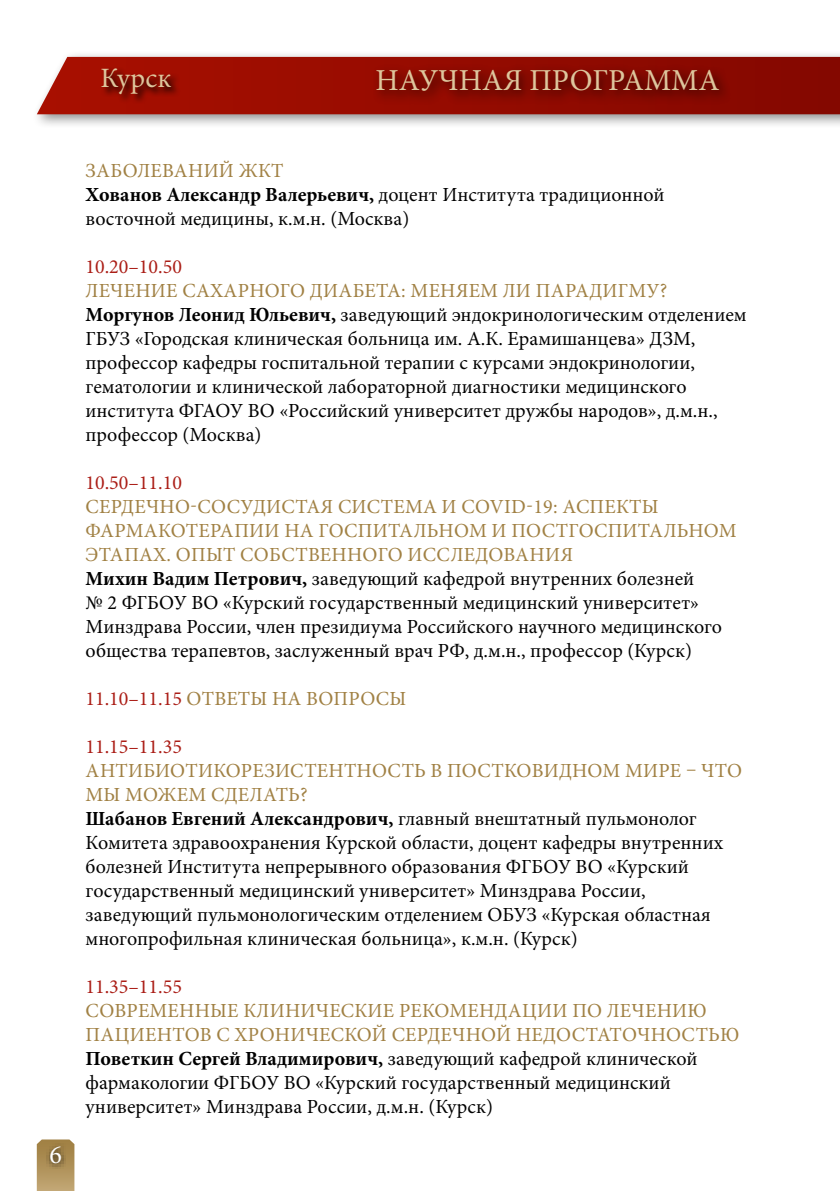
<style>
.page{position:relative;width:840px;height:1191px;background:#fff}
.page>*{position:absolute;margin:0;border:0;box-sizing:border-box;transform-origin:0 0}
.t1{font:30.4px "Minion Pro";color:#ddc69d}
.t2{font:28px "Minion Pro";letter-spacing:.005em;color:#ddc69d}
.t3{font:26px "Minion Pro";color:#fff}
.t4{font:20px/24px "Minion Pro";color:#000}
.t5{font:20px "Minion Pro";color:#ab1e17}
.t6{font:20px "Minion Pro";letter-spacing:.01em;color:#a18144}
.s1{color:#a18144}
.s2{font-weight:700}
.s3{color:#ab1e17}
</style>
<div class="page">
<div style="left:31px;top:50px;width:808px;height:80px;background:#000;opacity:.45"></div>
<svg style="left:37px;top:57px;width:802px;height:57px;background:#991207"></svg>
<div style="left:371px;top:64px;width:360px;height:41px;background:#000;opacity:.78"></div>
<svg style="left:100px;top:67px;width:81px;height:36px;background:#8d0c00"></svg>
<svg style="left:37px;top:1139px;width:37px;height:52px"></svg>
<div style="left:44px;top:1141px;width:22px;height:28px;background:#000;opacity:.75"></div>
<h2 class="t2" style="left:100px;top:59px;width:72px">Курск</h2>
<h1 class="t1" style="left:375px;top:60px;width:345px">НАУЧНАЯ ПРОГРАММА</h1>
<h3 class="t3" style="left:49px;top:1137px;width:14px">6</h3>
<p class="t4" style="left:85px;top:158px;width:580px"><span class="s1">ЗАБОЛЕВАНИЙ ЖКТ<br></span><span class="s2">Хованов Александр Валерьевич,</span> доцент Института традиционной восточной медицины, к.м.н. (Москва)</p>
<p class="t5" style="left:85px;top:253px;width:98px">10.20–10.50</p>
<p class="t4" style="left:85px;top:278px;width:662px"><span class="s1">ЛЕЧЕНИЕ САХАРНОГО ДИАБЕТА: МЕНЯЕМ ЛИ ПАРАДИГМУ?<br></span><span class="s2">Моргунов Леонид Юльевич,</span> заведующий эндокринологическим отделением ГБУЗ «Городская клиническая больница им. А.К. Ерамишанцева» ДЗМ, профессор кафедры госпитальной терапии с курсами эндокринологии, гематологии и клинической лабораторной диагностики медицинского института ФГАОУ ВО «Российский университет дружбы народов», д.м.н., профессор (Москва)</p>
<p class="t5" style="left:85px;top:469px;width:98px">10.50–11.10</p>
<p class="t4" style="left:85px;top:494px;width:652px"><span class="s1">СЕРДЕЧНО-СОСУДИСТАЯ СИСТЕМА И COVID‑19: АСПЕКТЫ ФАРМАКОТЕРАПИИ НА ГОСПИТАЛЬНОМ И ПОСТГОСПИТАЛЬНОМ ЭТАПАХ. ОПЫТ СОБСТВЕННОГО ИССЛЕДОВАНИЯ<br></span><span class="s2">Михин Вадим Петрович,</span> заведующий кафедрой внутренних болезней<br>№ 2 ФГБОУ ВО «Курский государственный медицинский университет» Минздрава России, член президиума Российского научного медицинского общества терапевтов, заслуженный врач РФ, д.м.н., профессор (Курск)</p>
<p class="t6" style="left:85px;top:685px;width:322px"><span class="s3">11.10–11.15</span> ОТВЕТЫ НА ВОПРОСЫ</p>
<p class="t5" style="left:85px;top:733px;width:98px">11.15–11.35</p>
<p class="t4" style="left:85px;top:758px;width:657px"><span class="s1">АНТИБИОТИКОРЕЗИСТЕНТНОСТЬ В ПОСТКОВИДНОМ МИРЕ – ЧТО МЫ МОЖЕМ СДЕЛАТЬ?<br></span><span class="s2">Шабанов Евгений Александрович,</span> главный внештатный пульмонолог Комитета здравоохранения Курской области, доцент кафедры внутренних болезней Института непрерывного образования ФГБОУ ВО «Курский государственный медицинский университет» Минздрава России, заведующий пульмонологическим отделением ОБУЗ «Курская областная многопрофильная клиническая больница», к.м.н. (Курск)</p>
<p class="t5" style="left:85px;top:973px;width:98px">11.35–11.55</p>
<p class="t4" style="left:85px;top:998px;width:654px"><span class="s1">СОВРЕМЕННЫЕ КЛИНИЧЕСКИЕ РЕКОМЕНДАЦИИ ПО ЛЕЧЕНИЮ ПАЦИЕНТОВ С ХРОНИЧЕСКОЙ СЕРДЕЧНОЙ НЕДОСТАТОЧНОСТЬЮ </span><span class="s2">Поветкин Сергей Владимирович,</span> заведующий кафедрой клинической фармакологии ФГБОУ ВО «Курский государственный медицинский университет» Минздрава России, д.м.н. (Курск)</p>
</div>
